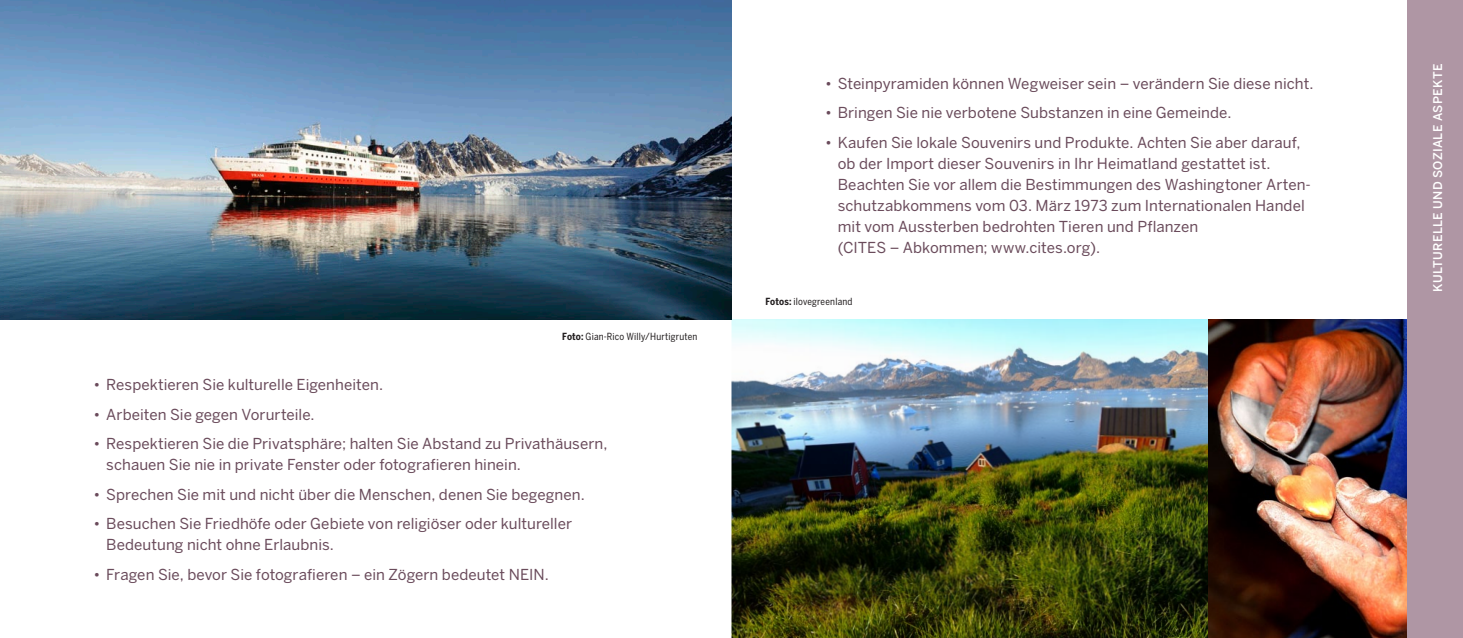
<style>
.page{position:relative;width:1463px;height:638px;background:#fff}
.page>*{position:absolute;margin:0;border:0;box-sizing:border-box;transform-origin:0 0}
.t1{font:15px/21px "Benton Sans";letter-spacing:.005em;color:#6a4b5b}
.t2{font:500 12px "Benton Sans";letter-spacing:.03em;color:#fff}
.t3{font:condensed 9.75px "Benton Sans";letter-spacing:.02em;color:#231f20}
.s1{font-weight:700}
</style>
<div class="page">
<img style="left:731px;top:319px;width:478px;height:319px">
<img style="left:0;top:0;width:731px;height:319px">
<img style="left:1209px;top:319px;width:198px;height:319px">
<div style="left:1407px;top:0;width:56px;height:638px;background:#af96a4"></div>
<p class="t3" style="left:562px;top:331px;width:137px"><span class="s1">Foto:</span> Gian-Rico Willy/Hurtigruten</p>
<p class="t1" style="left:94px;top:374px;width:291px">• Respektieren Sie kulturelle Eigenheiten.</p>
<p class="t1" style="left:94px;top:403px;width:223px">• Arbeiten Sie gegen Vorurteile.</p>
<p class="t1" style="left:106px;top:433px;width:503px;text-indent:-13px">• Respektieren Sie die Privatsphäre; halten Sie Abstand zu Privathäusern, schauen Sie nie in private Fenster oder fotografieren hinein.</p>
<p class="t1" style="left:94px;top:484px;width:493px">• Sprechen Sie mit und nicht über die Menschen, denen Sie begegnen.</p>
<p class="t1" style="left:106px;top:513px;width:467px;text-indent:-13px">• Besuchen Sie Friedhöfe oder Gebiete von religiöser oder kultureller<br>Bedeutung nicht ohne Erlaubnis.</p>
<p class="t1" style="left:94px;top:564px;width:457px">• Fragen Sie, bevor Sie fotografieren – ein Zögern bedeutet NEIN.</p>
<p class="t1" style="left:825px;top:73px;width:490px">• Steinpyramiden können Wegweiser sein – verändern Sie diese nicht.</p>
<p class="t1" style="left:825px;top:102px;width:408px">• Bringen Sie nie verbotene Substanzen in eine Gemeinde.</p>
<p class="t1" style="left:838px;top:132px;width:475px;text-indent:-13px">• Kaufen Sie lokale Souvenirs und Produkte. Achten Sie aber darauf, ob der Import dieser Souvenirs in Ihr Heimatland gestattet ist.<br>Beachten Sie vor allem die Bestimmungen des Washingtoner Arten&shy;schutzabkommens vom 03. März 1973 zum Internationalen Handel mit vom Aussterben bedrohten Tieren und Pflanzen<br>(CITES – Abkommen; www.cites.org).</p>
<p class="t3" style="left:765px;top:296px;width:89px"><span class="s1">Fotos:</span> ilovegreenland</p>
<p class="t2" style="left:1430px;top:292px;width:230px;rotate:-90deg">kulturelle und soziale aspekte</p>
</div>
